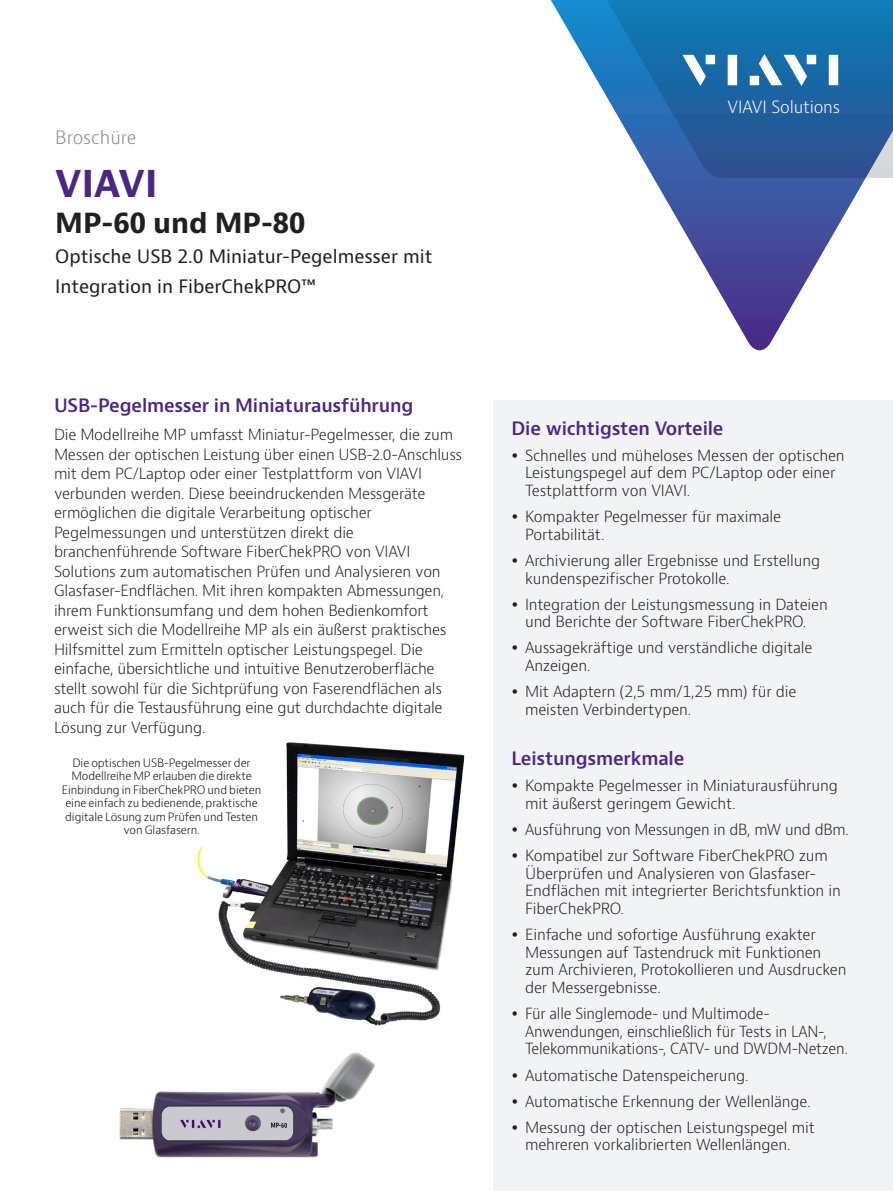
<style>
.page{position:relative;width:893px;height:1191px;background:#fff}
.page>*{position:absolute;margin:0;border:0;box-sizing:border-box;transform-origin:0 0}
.H1_Brand_Sub-Brand_2{font:700 36px "Bernino Sans";color:#4a2785}
.H2_Product_18_24{font:700 27px "Bernino Sans";color:#231f20}
.Cover_subhead_12_pt{font:18px/30px "Bernino Sans";color:#231f20}
.H2_Bullet_Heading_Pu{font:600 18px "Bernino Sans";letter-spacing:-.01em;color:#4a2785}
.H2_Heading_Purple_12{font:600 18px "Bernino Sans";letter-spacing:-.01em;color:#4a2785}
.P_DocType{font:300 18px "Bernino Sans";color:#87898c}
.t1{font:300 16.5px "Bernino Sans";letter-spacing:-.01em;color:#fff}
.P_10_16{font:300 15px/17.7px "Bernino Sans";letter-spacing:-.015em;color:#231f20}
.t2{font:300 11.25px/13.5px "Bernino Sans";letter-spacing:-.01em;color:#110a0c;text-align:center}
</style>
<div class="page">
<svg style="left:653px;top:178px;width:213px;height:172px"></svg>
<svg style="left:551px;top:0;width:342px;height:178px"></svg>
<svg style="left:682px;top:55px;width:24px;height:31px"></svg>
<div style="left:706px;top:55px;width:9px;height:9px;background:#fff"></div>
<div style="left:728px;top:55px;width:9px;height:30px;background:#fff"></div>
<div style="left:807px;top:55px;width:9px;height:9px;background:#fff"></div>
<div style="left:829px;top:55px;width:9px;height:30px;background:#fff"></div>
<svg style="left:759px;top:54px;width:48px;height:32px"></svg>
<div style="left:750px;top:76px;width:9px;height:9px;background:#fff"></div>
<div style="left:493px;top:401px;width:400px;height:790px;background:#f2f3f4"></div>
<img style="left:197px;top:742px;width:268px;height:283px">
<img style="left:119px;top:980px;width:262px;height:178px">
<p class="P_DocType" style="left:55px;top:125px;width:83px">Broschüre</p>
<p class="H1_Brand_Sub-Brand_2" style="left:55px;top:160px;width:104px">VIAVI</p>
<p class="H2_Product_18_24" style="left:55px;top:205px;width:252px">MP-60 und MP-80</p>
<p class="Cover_subhead_12_pt" style="left:55px;top:241px;width:379px">Optische USB 2.0 Miniatur-Pegelmesser mit<br>Integration in FiberChekPRO™</p>
<p class="H2_Heading_Purple_12" style="left:54px;top:394px;width:361px">USB-Pegelmesser in Miniaturausführung</p>
<p class="P_10_16" style="left:54px;top:425px;width:410px;line-height:19.5px">Die Modellreihe MP umfasst Miniatur-Pegelmesser, die zum Messen der optischen Leistung über einen USB-2.0-Anschluss mit dem PC/Laptop oder einer Testplattform von VIAVI verbunden werden. Diese beeindruckenden Messgeräte ermöglichen die digitale Verarbeitung optischer Pegelmessungen und unterstützen direkt die branchenführende Software FiberChekPRO von VIAVI Solutions zum automatischen Prüfen und Analysieren von Glasfaser-Endflächen. Mit ihren kompakten Abmessungen, ihrem Funktionsumfang und dem hohen Bedienkomfort erweist sich die Modellreihe MP als ein äußerst praktisches Hilfsmittel zum Ermitteln optischer Leistungspegel. Die einfache, übersichtliche und intuitive Benutzeroberfläche stellt sowohl für die Sichtprüfung von Faserendflächen als auch für die Testausführung eine gut durchdachte digitale Lösung zur Verfügung.</p>
<p class="t2" style="left:62px;top:756px;width:201px">Die optischen USB-Pegelmesser der Modellreihe MP erlauben die direkte Einbindung in FiberChekPRO und bieten eine einfach zu bedienende, praktische digitale Lösung zum Prüfen und Testen von Glasfasern.</p>
<p class="t1" style="left:728px;top:96px;width:114px">VIAVI Solutions</p>
<p class="H2_Bullet_Heading_Pu" style="left:512px;top:416px;width:214px">Die wichtigsten Vorteile</p>
<p class="P_10_16" style="left:525px;top:447px;width:321px">Schnelles und müheloses Messen der optischen<br>Leistungspegel auf dem PC/Laptop oder einer<br>Testplattform von VIAVI.</p>
<p class="P_10_16" style="left:525px;top:508px;width:258px">Kompakter Pegelmesser für maximale<br>Portabilität.</p>
<p class="P_10_16" style="left:525px;top:552px;width:297px">Archivierung aller Ergebnisse und Erstellung kundenspezifischer Protokolle.</p>
<p class="P_10_16" style="left:525px;top:595px;width:304px">Integration der Leistungsmessung in Dateien und Berichte der Software FiberChekPRO.</p>
<p class="P_10_16" style="left:525px;top:639px;width:289px">Aussagekräftige und verständliche digitale<br>Anzeigen.</p>
<p class="P_10_16" style="left:525px;top:683px;width:273px">Mit Adaptern (2,5 mm/1,25 mm) für die meisten Verbindertypen.</p>
<p class="H2_Bullet_Heading_Pu" style="left:512px;top:747px;width:174px">Leistungsmerkmale</p>
<p class="P_10_16" style="left:525px;top:777px;width:314px">Kompakte Pegelmesser in Miniaturausführung mit äußerst geringem Gewicht.</p>
<p class="P_10_16" style="left:525px;top:821px;width:325px">Ausführung von Messungen in dB, mW und dBm.</p>
<p class="P_10_16" style="left:525px;top:847px;width:317px">Kompatibel zur Software FiberChekPRO zum Überprüfen und Analysieren von Glasfaser-Endflächen mit integrierter Berichtsfunktion in FiberChekPRO.</p>
<p class="P_10_16" style="left:525px;top:926px;width:323px">Einfache und sofortige Ausführung exakter Messungen auf Tastendruck mit Funktionen zum Archivieren, Protokollieren und Ausdrucken der Messergebnisse.</p>
<p class="P_10_16" style="left:525px;top:1005px;width:324px">Für alle Singlemode- und Multimode-<br>Anwendungen, einschließlich für Tests in LAN-,<br>Telekommunikations-, CATV- und DWDM-Netzen.</p>
<p class="P_10_16" style="left:525px;top:1066px;width:225px">Automatische Datenspeicherung.</p>
<p class="P_10_16" style="left:525px;top:1092px;width:287px">Automatische Erkennung der Wellenlänge.</p>
<p class="P_10_16" style="left:525px;top:1118px;width:291px">Messung der optischen Leistungspegel mit mehreren vorkalibrierten Wellenlängen.</p>
</div>
